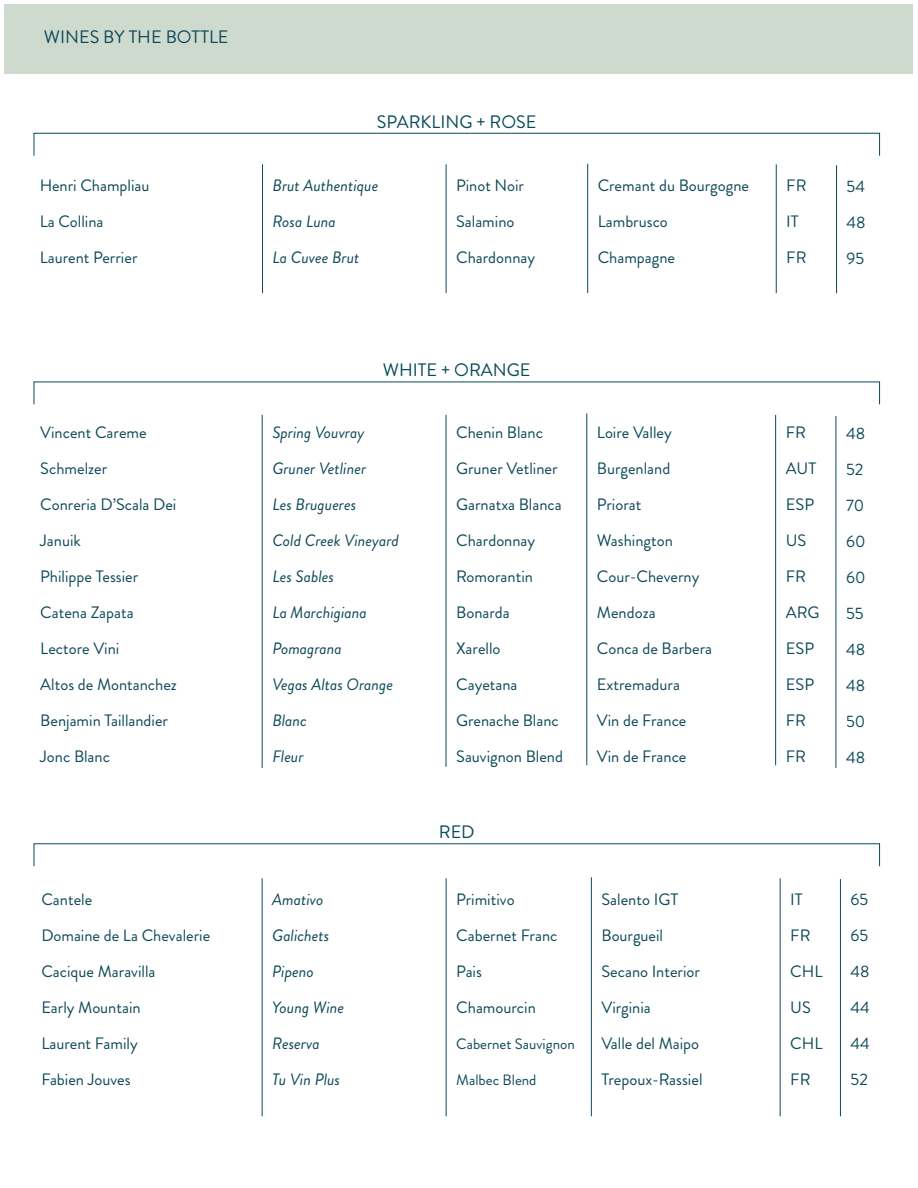
<style>
.page{position:relative;width:918px;height:1188px;background:#fff}
.page>*{position:absolute;margin:0;border:0;box-sizing:border-box;transform-origin:0 0}
.t1{font:18px "Brandon Grotesque";color:#094a58}
.t2{font:18px "Brandon Grotesque";color:#0e4958}
.t3{font:16.5px/36px "Brandon Grotesque";color:#0e4958}
.t4{font:italic 16.5px "Brandon Grotesque";color:#0e4958}
.t5{font:15px "Brandon Grotesque";color:#0e4958}
</style>
<div class="page">
<hr style="left:262px;top:164px;width:1px;height:129px;background:#0e4958">
<hr style="left:262px;top:878px;width:1px;height:238px;background:#0e4958">
<hr style="left:262px;top:415px;width:1px;height:353px;background:#0e4958">
<hr style="left:446px;top:164px;width:1px;height:129px;background:#0e4958">
<hr style="left:446px;top:878px;width:1px;height:238px;background:#0e4958">
<hr style="left:446px;top:415px;width:1px;height:352px;background:#0e4958">
<hr style="left:587px;top:164px;width:1px;height:129px;background:#0e4958">
<hr style="left:591px;top:877px;width:1px;height:239px;background:#0e4958">
<hr style="left:586px;top:413px;width:1px;height:352px;background:#0e4958">
<hr style="left:776px;top:164px;width:1px;height:129px;background:#0e4958">
<hr style="left:836px;top:165px;width:1px;height:128px;background:#0e4958">
<hr style="left:780px;top:878px;width:1px;height:238px;background:#0e4958">
<hr style="left:840px;top:879px;width:1px;height:237px;background:#0e4958">
<hr style="left:775px;top:415px;width:1px;height:350px;background:#0e4958">
<hr style="left:836px;top:416px;width:1px;height:352px;background:#0e4958">
<div style="left:4px;top:4px;width:909px;height:70px;background:#cfdacf"></div>
<p class="t2" style="left:44px;top:25px;width:186px">WINES BY THE BOTTLE</p>
<p class="t3" style="left:40px;top:168px;width:111px">Henri Champliau</p>
<p class="t3" style="left:40px;top:204px;width:65px">La Collina</p>
<p class="t3" style="left:40px;top:240px;width:99px">Laurent Perrier</p>
<p class="t3" style="left:40px;top:414px;width:108px">Vincent Careme</p>
<p class="t3" style="left:40px;top:450px;width:68px">Schmelzer</p>
<p class="t3" style="left:40px;top:486px;width:138px">Conreria D’Scala Dei</p>
<p class="t3" style="left:40px;top:522px;width:42px">Januik</p>
<p class="t3" style="left:40px;top:558px;width:100px">Philippe Tessier</p>
<p class="t3" style="left:40px;top:594px;width:95px">Catena Zapata</p>
<p class="t3" style="left:40px;top:630px;width:81px">Lectore Vini</p>
<p class="t3" style="left:40px;top:666px;width:138px">Altos de Montanchez</p>
<p class="t3" style="left:40px;top:702px;width:129px">Benjamin Taillandier</p>
<p class="t3" style="left:40px;top:738px;width:71px">Jonc Blanc</p>
<p class="t3" style="left:41px;top:881px;width:52px">Cantele</p>
<p class="t3" style="left:41px;top:917px;width:170px">Domaine de La Chevalerie</p>
<p class="t3" style="left:41px;top:953px;width:116px">Cacique Maravilla</p>
<p class="t3" style="left:41px;top:989px;width:101px">Early Mountain</p>
<p class="t3" style="left:41px;top:1025px;width:98px">Laurent Family</p>
<p class="t3" style="left:41px;top:1061px;width:91px">Fabien Jouves</p>
<p class="t1" style="left:377px;top:109px;width:161px">SPARKLING + ROSE</p>
<p class="t4" style="left:273px;top:174px;width:107px">Brut Authentique</p>
<p class="t4" style="left:273px;top:210px;width:65px">Rosa Luna</p>
<p class="t4" style="left:273px;top:246px;width:88px">La Cuvee Brut</p>
<p class="t3" style="left:456px;top:168px;width:69px">Pinot Noir</p>
<p class="t3" style="left:456px;top:204px;width:60px">Salamino</p>
<p class="t3" style="left:456px;top:240px;width:81px">Chardonnay</p>
<p class="t3" style="left:598px;top:168px;width:153px">Cremant du Bourgogne</p>
<p class="t3" style="left:598px;top:204px;width:72px">Lambrusco</p>
<p class="t3" style="left:598px;top:240px;width:79px">Champagne</p>
<p class="t3" style="left:786px;top:168px;width:22px">FR<br>IT</p>
<p class="t3" style="left:786px;top:240px;width:22px">FR</p>
<p class="t3" style="left:847px;top:169px;width:20px">54</p>
<p class="t3" style="left:847px;top:205px;width:21px">48</p>
<p class="t3" style="left:847px;top:241px;width:19px">95</p>
<p class="t1" style="left:383px;top:358px;width:149px">WHITE + ORANGE</p>
<p class="t4" style="left:272px;top:421px;width:94px">Spring Vouvray</p>
<p class="t4" style="left:272px;top:457px;width:95px">Gruner Vetliner</p>
<p class="t4" style="left:272px;top:493px;width:86px">Les Brugueres</p>
<p class="t4" style="left:272px;top:529px;width:128px">Cold Creek Vineyard</p>
<p class="t4" style="left:272px;top:565px;width:63px">Les Sables</p>
<p class="t4" style="left:272px;top:601px;width:96px">La Marchigiana</p>
<p class="t4" style="left:272px;top:637px;width:71px">Pomagrana</p>
<p class="t4" style="left:272px;top:673px;width:122px">Vegas Altas Orange</p>
<p class="t4" style="left:272px;top:709px;width:36px">Blanc</p>
<p class="t4" style="left:272px;top:745px;width:33px">Fleur</p>
<p class="t3" style="left:456px;top:414px;width:88px">Chenin Blanc</p>
<p class="t3" style="left:456px;top:450px;width:103px">Gruner Vetliner</p>
<p class="t3" style="left:456px;top:486px;width:107px">Garnatxa Blanca</p>
<p class="t3" style="left:456px;top:522px;width:81px">Chardonnay</p>
<p class="t3" style="left:456px;top:558px;width:78px">Romorantin</p>
<p class="t3" style="left:456px;top:594px;width:55px">Bonarda</p>
<p class="t3" style="left:456px;top:630px;width:46px">Xarello</p>
<p class="t3" style="left:456px;top:666px;width:63px">Cayetana</p>
<p class="t3" style="left:456px;top:702px;width:104px">Grenache Blanc</p>
<p class="t3" style="left:456px;top:738px;width:108px">Sauvignon Blend</p>
<p class="t3" style="left:597px;top:414px;width:76px">Loire Valley</p>
<p class="t3" style="left:597px;top:450px;width:75px">Burgenland</p>
<p class="t3" style="left:597px;top:486px;width:46px">Priorat</p>
<p class="t3" style="left:597px;top:522px;width:77px">Washington</p>
<p class="t3" style="left:597px;top:558px;width:104px">Cour-Cheverny</p>
<p class="t3" style="left:597px;top:594px;width:60px">Mendoza</p>
<p class="t3" style="left:597px;top:630px;width:117px">Conca de Barbera</p>
<p class="t3" style="left:597px;top:666px;width:85px">Extremadura</p>
<p class="t3" style="left:597px;top:702px;width:91px">Vin de France</p>
<p class="t3" style="left:597px;top:738px;width:91px">Vin de France</p>
<p class="t4" style="left:272px;top:888px;width:53px">Amativo</p>
<p class="t4" style="left:272px;top:924px;width:59px">Galichets</p>
<p class="t4" style="left:272px;top:960px;width:43px">Pipeno</p>
<p class="t4" style="left:272px;top:996px;width:73px">Young Wine</p>
<p class="t4" style="left:272px;top:1032px;width:49px">Reserva</p>
<p class="t4" style="left:272px;top:1068px;width:69px">Tu Vin Plus</p>
<p class="t1" style="left:439px;top:820px;width:37px">RED</p>
<p class="t3" style="left:456px;top:881px;width:60px">Primitivo</p>
<p class="t3" style="left:456px;top:917px;width:103px">Cabernet Franc</p>
<p class="t3" style="left:456px;top:953px;width:27px">Pais</p>
<p class="t3" style="left:456px;top:989px;width:81px">Chamourcin</p>
<p class="t5" style="left:456px;top:1033px;width:120px">Cabernet Sauvignon</p>
<p class="t5" style="left:456px;top:1069px;width:82px">Malbec Blend</p>
<p class="t3" style="left:602px;top:881px;width:78px">Salento IGT</p>
<p class="t3" style="left:602px;top:917px;width:63px">Bourgueil</p>
<p class="t3" style="left:602px;top:953px;width:100px">Secano Interior</p>
<p class="t3" style="left:602px;top:989px;width:51px">Virginia</p>
<p class="t3" style="left:602px;top:1025px;width:99px">Valle del Maipo</p>
<p class="t3" style="left:602px;top:1061px;width:103px">Trepoux-Rassiel</p>
<p class="t3" style="left:786px;top:414px;width:22px">FR</p>
<p class="t3" style="left:786px;top:450px;width:32px">AUT</p>
<p class="t3" style="left:786px;top:486px;width:30px">ESP</p>
<p class="t3" style="left:786px;top:522px;width:22px">US</p>
<p class="t3" style="left:786px;top:558px;width:22px">FR</p>
<p class="t3" style="left:786px;top:594px;width:35px">ARG</p>
<p class="t3" style="left:786px;top:630px;width:30px">ESP</p>
<p class="t3" style="left:786px;top:666px;width:30px">ESP</p>
<p class="t3" style="left:786px;top:702px;width:22px">FR</p>
<p class="t3" style="left:786px;top:738px;width:22px">FR</p>
<p class="t3" style="left:846px;top:415px;width:21px">48</p>
<p class="t3" style="left:846px;top:451px;width:19px">52</p>
<p class="t3" style="left:846px;top:487px;width:20px">70</p>
<p class="t3" style="left:846px;top:523px;width:21px">60</p>
<p class="t3" style="left:846px;top:559px;width:21px">60</p>
<p class="t3" style="left:846px;top:595px;width:19px">55</p>
<p class="t3" style="left:846px;top:631px;width:21px">48</p>
<p class="t3" style="left:846px;top:667px;width:21px">48</p>
<p class="t3" style="left:846px;top:703px;width:21px">50</p>
<p class="t3" style="left:846px;top:739px;width:21px">48</p>
<p class="t3" style="left:790px;top:881px;width:14px">IT</p>
<p class="t3" style="left:790px;top:917px;width:22px">FR</p>
<p class="t3" style="left:790px;top:953px;width:34px">CHL</p>
<p class="t3" style="left:790px;top:989px;width:22px">US</p>
<p class="t3" style="left:790px;top:1025px;width:34px">CHL</p>
<p class="t3" style="left:790px;top:1061px;width:22px">FR</p>
<p class="t3" style="left:851px;top:882px;width:19px">65</p>
<p class="t3" style="left:851px;top:918px;width:19px">65</p>
<p class="t3" style="left:851px;top:954px;width:21px">48</p>
<p class="t3" style="left:851px;top:990px;width:21px">44</p>
<p class="t3" style="left:851px;top:1026px;width:21px">44</p>
<p class="t3" style="left:851px;top:1062px;width:19px">52</p>
</div>
